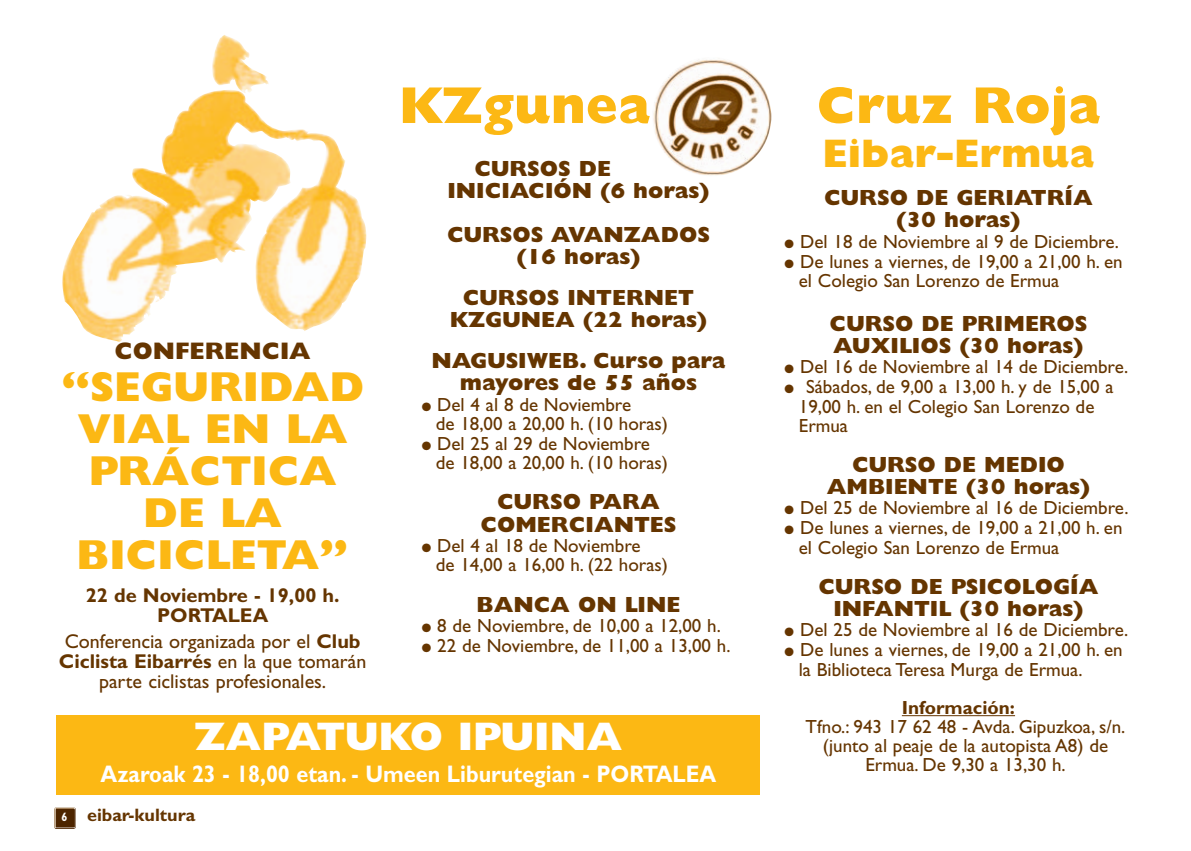
<style>
.page{position:relative;width:1191px;height:851px;background:#fff}
.page>*{position:absolute;margin:0;border:0;box-sizing:border-box;transform-origin:0 0}
.t1{font:800 52px "Gill Sans";color:#fcb814}
.t2{font:800 42px/42px "Gill Sans";color:#fcb814;text-align:center}
.t3{font:800 40px "Gill Sans";color:#fff}
.t4{font:800 40px "Gill Sans";color:#fcb814}
.t5{font:700 24px "Gill Sans";color:#fff;scale:.9 1}
.t6{font:800 24px "Gill Sans";color:#653500}
.t7{font:800 22px/22px "Gill Sans";color:#653500;text-align:center}
.t8{font:20px/20px "Gill Sans";color:#653500;text-align:center}
.t9{font:700 20px/20px "Gill Sans";color:#653500;text-align:center}
.t10{font:19px/19.4px "Gill Sans";color:#653500}
.t11{font:700 19px "Gill Sans";color:#653500}
.t12{font:700 18px "Gill Sans";color:#653500}
.s1{font-weight:700}
.s2{font-size:12px;color:#fff}
</style>
<div class="page">
<svg style="left:54px;top:807px;width:22px;height:22px"></svg>
<div style="left:57px;top:715px;width:703px;height:79px;background:#fcb814"></div>
<img style="left:62px;top:35px;width:304px;height:307px">
<img style="left:653px;top:60px;width:118px;height:116px">
<svg style="left:902px;top:715px;width:22px;height:1px"></svg>
<hr style="left:924px;top:715px;width:91px;height:1px;background:#653500">
<p class="t6" style="left:115px;top:342px;width:198px">CONFERENCIA</p>
<h2 class="t2" style="left:61px;top:370px;width:305px">“SEGURIDAD<br>VIAL EN LA<br>PRÁCTICA<br>DE LA<br>BICICLETA”</h2>
<p class="t9" style="left:86px;top:587px;width:255px">22 de Noviembre - 19,00 h.<br>PORTALEA</p>
<p class="t8" style="left:59px;top:632px;width:309px">Conferencia organizada por el <span class="s1">Club<br>Ciclista Eibarrés</span> en la que tomarán parte ciclistas profesionales.</p>
<h1 class="t1" style="left:399px;top:86px;width:253px">KZgunea</h1>
<p class="t7" style="left:447px;top:160px;width:264px;text-align:left;text-indent:27px">CURSOS DE<br>INICIACIÓN (6 horas)</p>
<p class="t7" style="left:447px;top:226px;width:264px">CURSOS AVANZADOS (16 horas)</p>
<p class="t7" style="left:450px;top:289px;width:259px">CURSOS INTERNET<br>KZGUNEA (22 horas)</p>
<p class="t7" style="left:431px;top:352px;width:296px">NAGUSIWEB. Curso para mayores de 55 años</p>
<p class="t10" style="left:436px;top:396px;width:234px;text-indent:-14px">● Del 4 al 8 de Noviembre<br>de 18,00 a 20,00 h. (10 horas)</p>
<p class="t10" style="left:436px;top:435px;width:234px;text-indent:-14px">● Del 25 al 29 de Noviembre de 18,00 a 20,00 h. (10 horas)</p>
<p class="t7" style="left:480px;top:493px;width:198px">CURSO PARA<br>COMERCIANTES</p>
<p class="t10" style="left:436px;top:537px;width:234px;text-indent:-14px">● Del 4 al 18 de Noviembre<br>de 14,00 a 16,00 h. (22 horas)</p>
<p class="t7" style="left:476px;top:595px;width:205px">BANCA ON LINE</p>
<p class="t10" style="left:422px;top:617px;width:301px">● 8 de Noviembre, de 10,00 a 12,00 h.</p>
<p class="t10" style="left:422px;top:637px;width:310px">● 22 de Noviembre, de 11,00 a 13,00 h.</p>
<h3 class="t3" style="left:194px;top:721px;width:429px">ZAPATUKO IPUINA</h3>
<p class="t5" style="left:100px;top:764px;width:686px">Azaroak 23 - 18,00 etan. - Umeen Liburutegian - PORTALEA</p>
<p class="t12" style="left:62px;top:808px;width:135px"><span class="s2">6</span> eibar-kultura</p>
<h1 class="t1" style="left:816px;top:86px;width:285px">Cruz Roja</h1>
<h3 class="t4" style="left:822px;top:138px;width:274px">Eibar-Ermua</h3>
<p class="t7" style="left:824px;top:189px;width:270px">CURSO DE GERIATRÍA (30 horas)</p>
<p class="t10" style="left:784px;top:234px;width:336px">● Del 18 de Noviembre al 9 de Diciembre.</p>
<p class="t10" style="left:799px;top:254px;width:325px;text-indent:-14px">● De lunes a viernes, de 19,00 a 21,00 h. en el Colegio San Lorenzo de Ermua</p>
<p class="t7" style="left:829px;top:314px;width:259px;text-align:left">CURSO DE PRIMEROS<br>AUXILIOS (30 horas)</p>
<p class="t10" style="left:784px;top:359px;width:345px">● Del 16 de Noviembre al 14 de Diciembre.</p>
<p class="t10" style="left:799px;top:379px;width:316px;text-indent:-14px">● Sábados, de 9,00 a 13,00 h. y de 15,00 a<br>19,00 h. en el Colegio San Lorenzo de<br>Ermua</p>
<p class="t7" style="left:826px;top:455px;width:265px">CURSO DE MEDIO<br>AMBIENTE (30 horas)</p>
<p class="t10" style="left:784px;top:500px;width:345px">● Del 25 de Noviembre al 16 de Diciembre.</p>
<p class="t10" style="left:799px;top:520px;width:325px;text-indent:-14px">● De lunes a viernes, de 19,00 a 21,00 h. en el Colegio San Lorenzo de Ermua</p>
<p class="t7" style="left:818px;top:577px;width:281px">CURSO DE PSICOLOGÍA<br>INFANTIL (30 horas)</p>
<p class="t10" style="left:784px;top:622px;width:345px">● Del 25 de Noviembre al 16 de Diciembre.</p>
<p class="t10" style="left:799px;top:642px;width:325px;text-indent:-14px">● De lunes a viernes, de 19,00 a 21,00 h. en la Biblioteca Teresa Murga de Ermua.</p>
<p class="t11" style="left:902px;top:700px;width:115px">Información:</p>
<p class="t10" style="left:805px;top:718px;width:321px;text-align:center">Tfno.: 943 17 62 48 - Avda. Gipuzkoa, s/n. (junto al peaje de la autopista A8) de<br>Ermua. De 9,30 a 13,30 h.</p>
</div>
